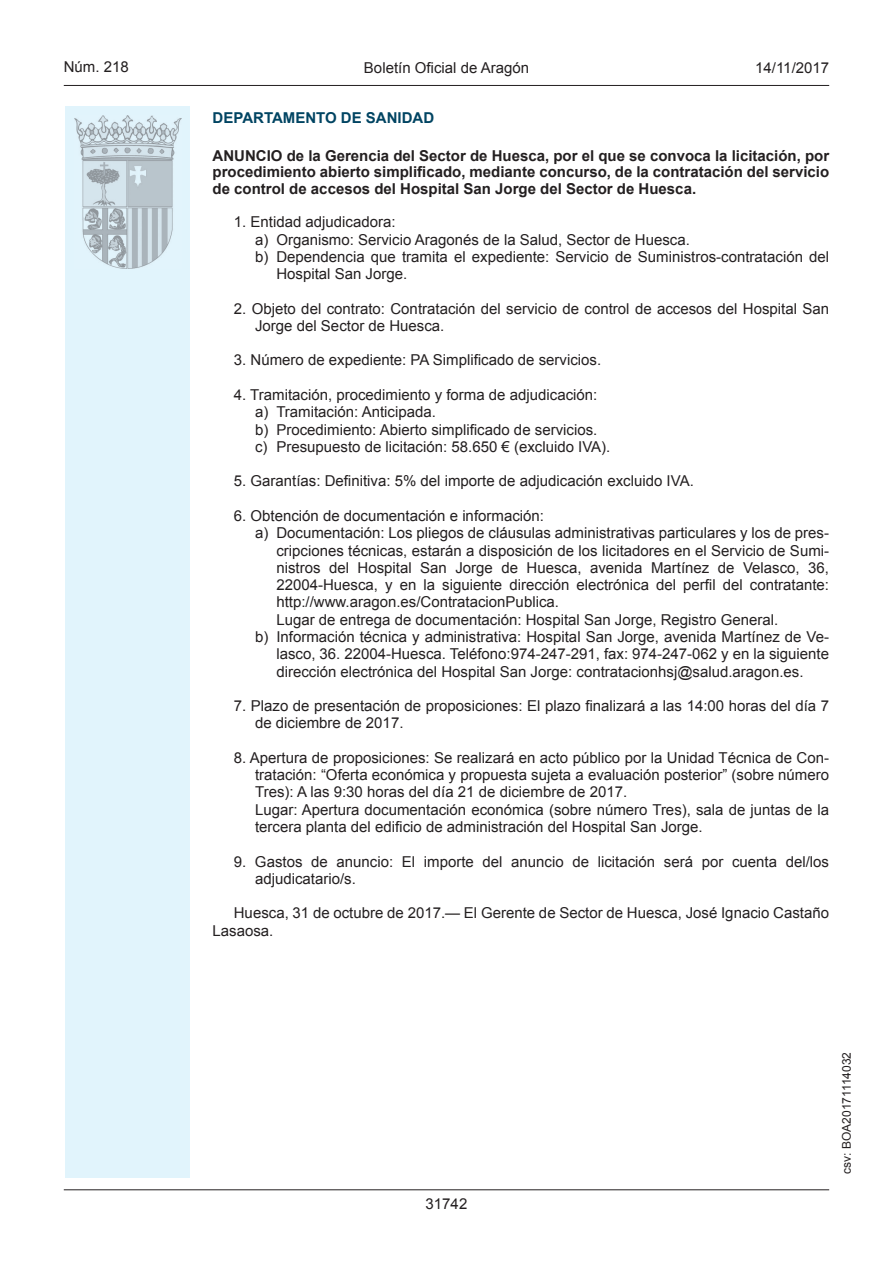
<style>
.page{position:relative;width:893px;height:1263px;background:#fff}
.page>*{position:absolute;margin:0;border:0;box-sizing:border-box;transform-origin:0 0}
.t1{font:15px/17.2px "Arial";color:#231f20}
.t2{font:700 15px/16.5px "Arial";color:#231f20;text-align:justify}
.t3{font:700 15px "Arial";color:#004462}
.t4{font:12px "Arial";color:#231f20}
</style>
<div class="page">
<div style="left:65px;top:106px;width:125px;height:1072px;background:#e1f4fc"></div>
<img style="left:75px;top:115px;width:106px;height:153px">
<hr style="left:64px;top:85px;width:765px;height:1px;background:#231f20">
<hr style="left:64px;top:1189px;width:765px;height:1px;background:#231f20">
<p class="t1" style="left:64px;top:59px;width:67px">Núm. 218</p>
<p class="t1" style="left:364px;top:59px;width:167px">Boletín Oficial de Aragón</p>
<p class="t1" style="left:755px;top:59px;width:75px">14/11/2017</p>
<p class="t3" style="left:213px;top:108px;width:223px">DEPARTAMENTO DE SANIDAD</p>
<p class="t2" style="left:213px;top:148px;width:618px">ANUNCIO de la Gerencia del Sector de Huesca, por el que se convoca la licitación, por procedimiento abierto simplificado, mediante concurso, de la contratación del servicio de control de accesos del Hospital San Jorge del Sector de Huesca.</p>
<p class="t1" style="left:234px;top:213px;width:163px">1. Entidad adjudicadora:</p>
<p class="t1" style="left:255px;top:231px;width:436px">a) Organismo: Servicio Aragonés de la Salud, Sector de Huesca.</p>
<p class="t1" style="left:255px;top:248px;width:575px">b) Dependencia que tramita el expediente: Servicio de Suministros-contratación del</p>
<p class="t1" style="left:276px;top:265px;width:132px">Hospital San Jorge.</p>
<p class="t1" style="left:255px;top:300px;width:576px;text-indent:-21px">2. Objeto del contrato: Contratación del servicio de control de accesos del Hospital San<br>Jorge del Sector de Huesca.</p>
<p class="t1" style="left:234px;top:352px;width:369px">3. Número de expediente: PA Simplificado de servicios.</p>
<p class="t1" style="left:255px;top:386px;width:357px;text-indent:-21px">4. Tramitación, procedimiento y forma de adjudicación: a) Tramitación: Anticipada.<br>b) Procedimiento: Abierto simplificado de servicios. c) Presupuesto de licitación: 58.650 € (excluido IVA).</p>
<p class="t1" style="left:234px;top:473px;width:461px">5. Garantías: Definitiva: 5% del importe de adjudicación excluido IVA.</p>
<p class="t1" style="left:234px;top:507px;width:312px">6. Obtención de documentación e información:</p>
<p class="t1" style="left:255px;top:524px;width:576px">a) Documentación: Los pliegos de cláusulas administrativas particulares y los de pres-</p>
<p class="t1" style="left:276px;top:542px;width:554px">cripciones técnicas, estarán a disposición de los licitadores en el Servicio de Sumi-</p>
<p class="t1" style="left:276px;top:559px;width:554px">nistros del Hospital San Jorge de Huesca, avenida Martínez de Velasco, 36,</p>
<p class="t1" style="left:276px;top:576px;width:554px">22004-Huesca, y en la siguiente dirección electrónica del perfil del contratante:</p>
<p class="t1" style="left:276px;top:594px;width:284px">http://www.aragon.es/ContratacionPublica.</p>
<p class="t1" style="left:276px;top:611px;width:503px">Lugar de entrega de documentación: Hospital San Jorge, Registro General.</p>
<p class="t1" style="left:255px;top:628px;width:576px">b) Información técnica y administrativa: Hospital San Jorge, avenida Martínez de Ve-</p>
<p class="t1" style="left:276px;top:645px;width:554px">lasco, 36. 22004-Huesca. Teléfono:974-247-291, fax: 974-247-062 y en la siguiente</p>
<p class="t1" style="left:276px;top:663px;width:529px">dirección electrónica del Hospital San Jorge: contratacionhsj@salud.aragon.es.</p>
<p class="t1" style="left:255px;top:697px;width:576px;text-indent:-21px">7. Plazo de presentación de proposiciones: El plazo finalizará a las 14:00 horas del día 7 de diciembre de 2017.</p>
<p class="t1" style="left:255px;top:749px;width:576px;text-indent:-21px">8. Apertura de proposiciones: Se realizará en acto público por la Unidad Técnica de Con&shy;tratación: “Oferta económica y propuesta sujeta a evaluación posterior” (sobre número Tres): A las 9:30 horas del día 21 de diciembre de 2017.<br>Lugar: Apertura documentación económica (sobre número Tres), sala de juntas de la tercera planta del edificio de administración del Hospital San Jorge.</p>
<p class="t1" style="left:255px;top:853px;width:576px;text-indent:-21px">9. Gastos de anuncio: El importe del anuncio de licitación será por cuenta del/los adjudicatario/s.</p>
<p class="t1" style="left:213px;top:905px;width:618px;text-indent:21px">Huesca, 31 de octubre de 2017.— El Gerente de Sector de Huesca, José Ignacio Castaño<br>Lasaosa.</p>
<p class="t1" style="left:426px;top:1195px;width:43px">31742</p>
<p class="t4" style="left:839px;top:1174px;width:123px;rotate:-90deg">csv: BOA20171114032</p>
</div>
